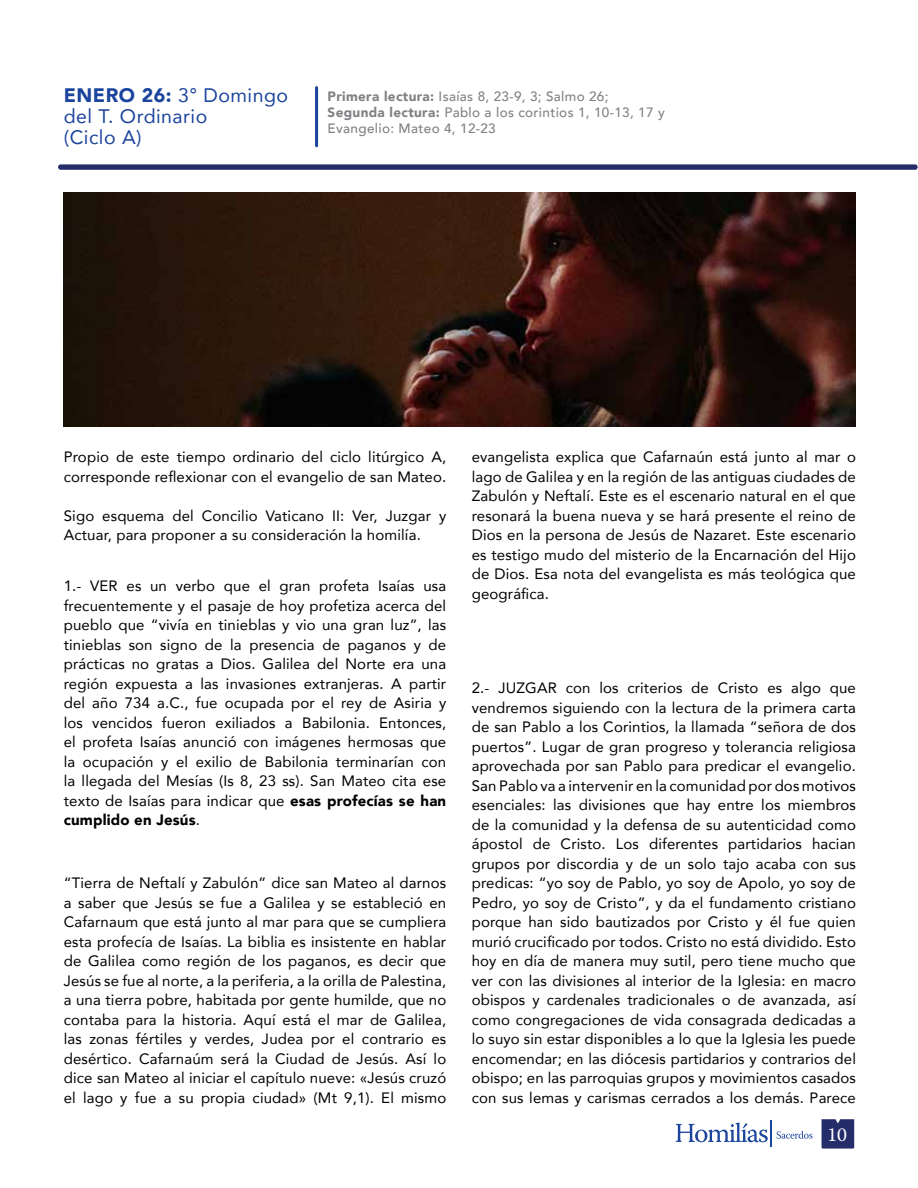
<style>
.page{position:relative;width:918px;height:1188px;background:#fff}
.page>*{position:absolute;margin:0;border:0;box-sizing:border-box;transform-origin:0 0}
.t1{font:19.5px/21px "Avenir";letter-spacing:.025em;color:#1b449c}
.t2{font:19.5px "Warnock Pro";color:#fff}
.t3{font:15px/19.5px "Avenir";letter-spacing:.01em;color:#000;text-align:justify}
.t4{font:500 13.5px/16.2px "Avenir";letter-spacing:.025em;color:#808285}
.s1{font-weight:900}
</style>
<div class="page">
<svg style="left:822px;top:1119px;width:32px;height:30px"></svg>
<svg style="left:675px;top:1121px;width:138px;height:26px"></svg>
<div style="left:58px;top:164px;width:860px;height:6px;background:#252c6a;border-radius:3px"></div>
<hr style="left:315px;top:88px;width:3px;height:58px;background:#1b449c">
<img style="left:64px;top:192px;width:792px;height:235px">
<h1 class="t1" style="left:64px;top:84px;width:226px"><span class="s1">ENERO 26:</span> 3° Domingo del T. Ordinario<br>(Ciclo A)</h1>
<p class="t4" style="left:328px;top:88px;width:339px"><span class="s1">Primera lectura:</span> Isaías 8, 23-9, 3; Salmo 26;<br><span class="s1">Segunda lectura:</span> Pablo a los corintios 1, 10-13, 17 y<br>Evangelio: Mateo 4, 12-23</p>
<p class="t3" style="left:64px;top:447px;width:384px">Propio de este tiempo ordinario del ciclo litúrgico A, corresponde reflexionar con el evangelio de san Mateo.</p>
<p class="t3" style="left:64px;top:505px;width:384px">Sigo esquema del Concilio Vaticano II: Ver, Juzgar y<br>Actuar, para proponer a su consideración la homilía.</p>
<p class="t3" style="left:64px;top:576px;width:384px">1.- VER es un verbo que el gran profeta Isaías usa frecuentemente y el pasaje de hoy profetiza acerca del pueblo que “vivía en tinieblas y vio una gran luz”, las tinieblas son signo de la presencia de paganos y de prácticas no gratas a Dios. Galilea del Norte era una región expuesta a las invasiones extranjeras. A partir del año 734 a.C., fue ocupada por el rey de Asiria y los vencidos fueron exiliados a Babilonia. Entonces, el profeta Isaías anunció con imágenes hermosas que la ocupación y el exilio de Babilonia terminarían con la llegada del Mesías (Is 8, 23 ss). San Mateo cita ese texto de Isaías para indicar que <span class="s1">esas profecías se han cumplido en Jesús</span>.</p>
<p class="t3" style="left:64px;top:873px;width:384px">“Tierra de Neftalí y Zabulón” dice san Mateo al darnos a saber que Jesús se fue a Galilea y se estableció en Cafarnaum que está junto al mar para que se cumpliera esta profecía de Isaías. La biblia es insistente en hablar de Galilea como región de los paganos, es decir que Jesús se fue al norte, a la periferia, a la orilla de Palestina, a una tierra pobre, habitada por gente humilde, que no contaba para la historia. Aquí está el mar de Galilea, las zonas fértiles y verdes, Judea por el contrario es desértico. Cafarnaúm será la Ciudad de Jesús. Así lo dice san Mateo al iniciar el capítulo nueve: «Jesús cruzó el lago y fue a su propia ciudad» (Mt 9,1). El mismo</p>
<p class="t3" style="left:472px;top:447px;width:386px">evangelista explica que Cafarnaún está junto al mar o lago de Galilea y en la región de las antiguas ciudades de Zabulón y Neftalí. Este es el escenario natural en el que resonará la buena nueva y se hará presente el reino de Dios en la persona de Jesús de Nazaret. Este escenario es testigo mudo del misterio de la Encarnación del Hijo de Dios. Esa nota del evangelista es más teológica que geográfica.</p>
<p class="t3" style="left:472px;top:678px;width:386px">2.- JUZGAR con los criterios de Cristo es algo que vendremos siguiendo con la lectura de la primera carta de san Pablo a los Corintios, la llamada “señora de dos puertos”. Lugar de gran progreso y tolerancia religiosa aprovechada por san Pablo para predicar el evangelio.<br>San Pablo va a intervenir en la comunidad por dos motivos esenciales: las divisiones que hay entre los miembros de la comunidad y la defensa de su autenticidad como ápostol de Cristo. Los diferentes partidarios hacian grupos por discordia y de un solo tajo acaba con sus predicas: “yo soy de Pablo, yo soy de Apolo, yo soy de Pedro, yo soy de Cristo”, y da el fundamento cristiano porque han sido bautizados por Cristo y él fue quien murió crucificado por todos. Cristo no está dividido. Esto hoy en día de manera muy sutil, pero tiene mucho que ver con las divisiones al interior de la Iglesia: en macro obispos y cardenales tradicionales o de avanzada, así como congregaciones de vida consagrada dedicadas a lo suyo sin estar disponibles a lo que la Iglesia les puede encomendar; en las diócesis partidarios y contrarios del obispo; en las parroquias grupos y movimientos casados con sus lemas y carismas cerrados a los demás. Parece</p>
<h1 class="t2" style="left:828px;top:1123px;width:21px">10</h1>
</div>
